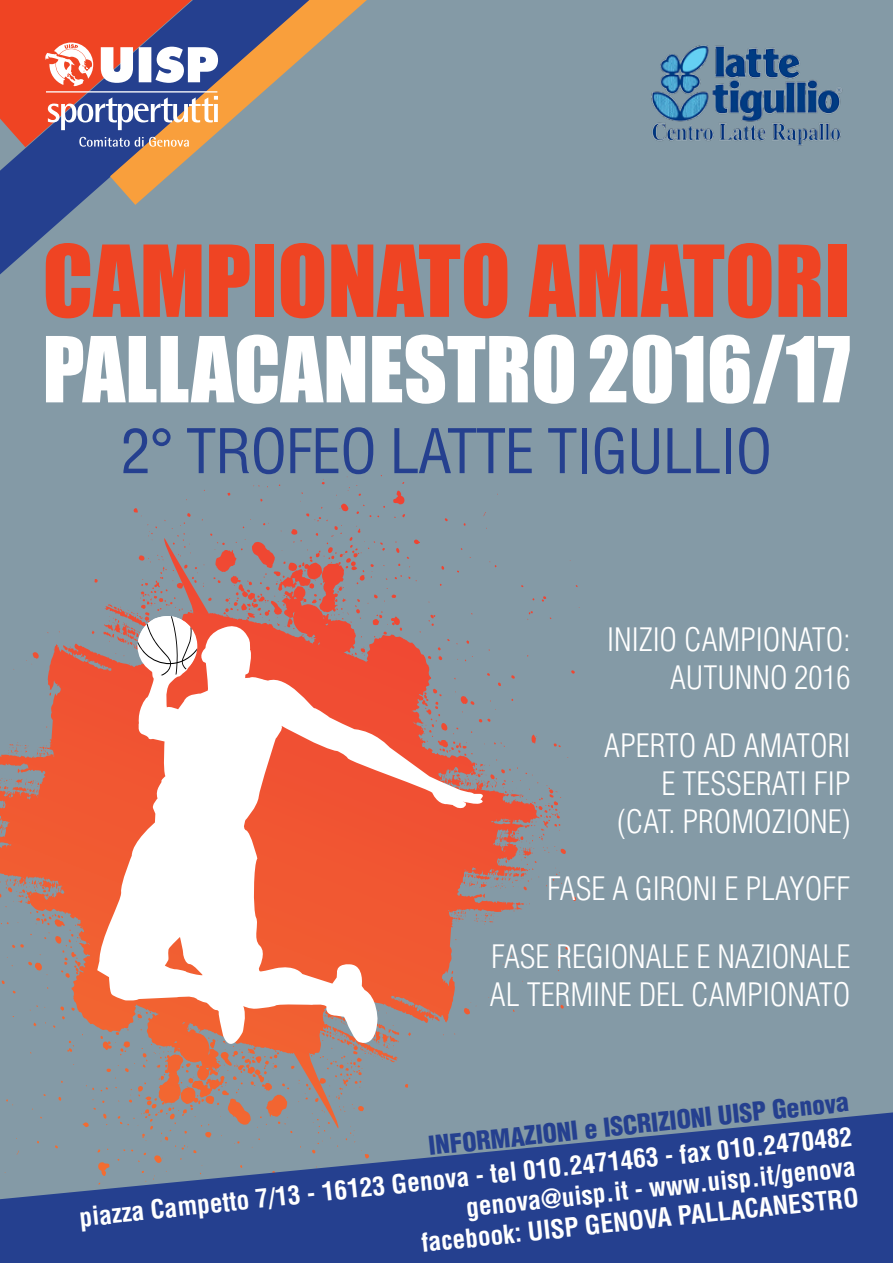
<style>
.page{position:relative;width:893px;height:1263px;background:#fff}
.page>*{position:absolute;margin:0;border:0;box-sizing:border-box;transform-origin:0 0}
.t1{font:91.5px "Impact";color:#ef4423}
.t2{font:84px "Impact";color:#fff}
.t3{font:condensed 60px "Helvetica";letter-spacing:-.02em;color:#25408f}
.t4{font:300 condensed 31.5px/37.8px "Helvetica";color:#fff;text-align:right}
.t5{font:700 condensed 25.5px/30.6px "Helvetica";color:#fff;text-align:right}
.t6{font:900 condensed 25.5px "Helvetica";color:#25408f}
</style>
<div class="page">
<div style="left:0;top:0;width:893px;height:1112px;background:#849aa6"></div>
<div style="left:186px;top:475px;width:312px;height:37px;background:#849aa6"></div>
<svg style="left:97px;top:609px;width:389px;height:447px"></svg>
<svg style="left:137px;top:616px;width:60px;height:61px"></svg>
<svg style="left:0;top:1112px;width:893px;height:151px;background:#405995"></svg>
<svg style="left:0;top:147px;width:310px;height:127px;background:#677e9f"></svg>
<svg style="left:110px;top:0;width:257px;height:205px;background:#94908a"></svg>
<svg style="left:0;top:0;width:218px;height:147px"></svg>
<img style="left:642px;top:39px;width:207px;height:111px">
<h1 class="t1" style="left:43px;top:210px;width:809px">CAMPIONATO AMATORI</h1>
<h2 class="t2" style="left:43px;top:304px;width:809px">PALLACANESTRO 2016/17</h2>
<h3 class="t3" style="left:121px;top:414px;width:653px">2° TROFEO LATTE TIGULLIO</h3>
<p class="t4" style="left:607px;top:621px;width:245px">INIZIO CAMPIONATO:<br>AUTUNNO 2016</p>
<p class="t4" style="left:604px;top:726px;width:248px">APERTO AD AMATORI<br>E TESSERATI FIP (CAT. PROMOZIONE)</p>
<p class="t4" style="left:491px;top:855px;width:361px;line-height:67.8px">FASE A GIRONI E PLAYOFF<br>FASE REGIONALE E NAZIONALE</p>
<p class="t4" style="left:490px;top:975px;width:362px">AL TERMINE DEL CAMPIONATO</p>
<p class="t6" style="left:427px;top:1130px;width:424px;rotate:-6deg">INFORMAZIONI e ISCRIZIONI UISP Genova</p>
<p class="t5" style="left:78px;top:1202px;width:779px;rotate:-6deg">piazza Campetto 7/13 - 16123 Genova - tel 010.2471463 - fax 010.2470482 genova@uisp.it - www.uisp.it/genova<br>facebook: UISP GENOVA PALLACANESTRO</p>
</div>
